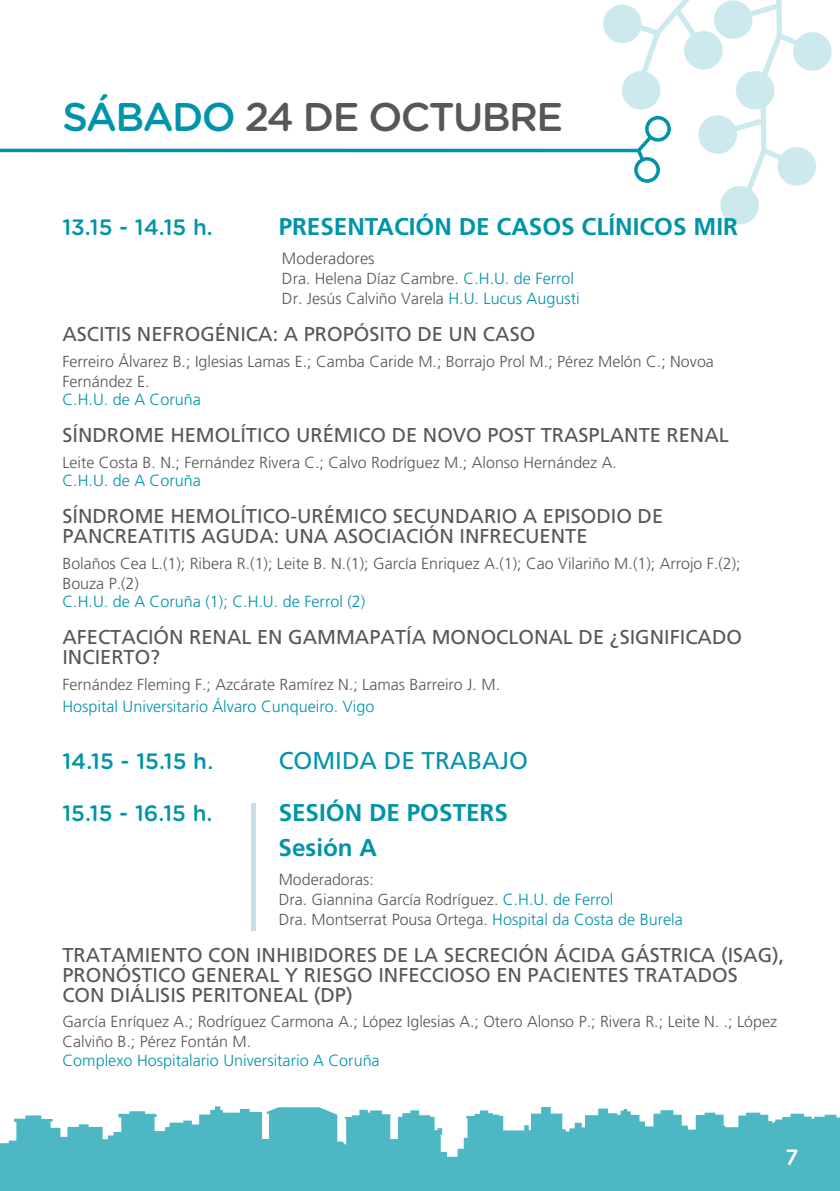
<style>
.page{position:relative;width:840px;height:1191px;background:#fff}
.page>*{position:absolute;margin:0;border:0;box-sizing:border-box;transform-origin:0 0}
.t1{font:500 40px "Gotham Rounded";letter-spacing:-.04em;color:#575756}
.t2{font:700 24.2px/34.8px "Frutiger LT Std";color:#0094aa}
.t3{font:24.2px "Frutiger";color:#0094aa}
.t4{font:500 22.2px "Gotham Rounded";color:#0094aa}
.t5{font:500 22px "Gotham Rounded";color:#fff}
.t6{font:20px/20px "Frutiger";color:#575756}
.t7{font:300 16.4px "Frutiger";color:#575756}
.t8{font:300 16.2px "Frutiger";color:#0094aa}
.t9{font:300 16px/20px "Frutiger";color:#575756}
.s1{color:#0094aa}
.s2{font-size:16.2px;color:#0094aa}
.s3{font-family:"Frutiger";font-weight:400;font-size:24.2px}
</style>
<div class="page">
<hr style="left:251px;top:804px;width:4px;height:127px;background:#c5dfe6">
<svg style="left:0;top:0;width:831px;height:225px"></svg>
<svg style="left:0;top:1106px;width:839px;height:85px;background:#68c3cd"></svg>
<h1 class="t1" style="left:62px;top:88px;width:502px"><span class="s1">SÁBADO</span> 24 DE OCTUBRE</h1>
<h3 class="t4" style="left:62px;top:211px;width:152px">13.15 - 14.15 h.</h3>
<h2 class="t2" style="left:278px;top:209px;width:460px">PRESENTACIÓN DE CASOS CLÍNICOS MIR</h2>
<p class="t7" style="left:282px;top:249px;width:94px">Moderadores</p>
<p class="t9" style="left:282px;top:269px;width:299px">Dra. Helena Díaz Cambre. <span class="s2">C.H.U. de Ferrol<br></span>Dr. Jesús Calviño Varela <span class="s2">H.U. Lucus Augusti</span></p>
<p class="t6" style="left:62px;top:324px;width:474px">ASCITIS NEFROGÉNICA: A PROPÓSITO DE UN CASO</p>
<p class="t9" style="left:62px;top:352px;width:652px">Ferreiro Álvarez B.; Iglesias Lamas E.; Camba Caride M.; Borrajo Prol M.; Pérez Melón C.; Novoa<br>Fernández E.</p>
<p class="t8" style="left:62px;top:390px;width:140px">C.H.U. de A Coruña</p>
<p class="t6" style="left:62px;top:425px;width:667px">SÍNDROME HEMOLÍTICO URÉMICO DE NOVO POST TRASPLANTE RENAL</p>
<p class="t9" style="left:62px;top:453px;width:555px">Leite Costa B. N.; Fernández Rivera C.; Calvo Rodríguez M.; Alonso Hernández A.</p>
<p class="t8" style="left:62px;top:471px;width:140px">C.H.U. de A Coruña</p>
<p class="t6" style="left:62px;top:506px;width:602px">SÍNDROME HEMOLÍTICO-URÉMICO SECUNDARIO A EPISODIO DE<br>PANCREATITIS AGUDA: UNA ASOCIACIÓN INFRECUENTE</p>
<p class="t9" style="left:62px;top:553px;width:679px">Bolaños Cea L.(1); Ribera R.(1); Leite B. N.(1); García Enriquez A.(1); Cao Vilariño M.(1); Arrojo F.(2);<br>Bouza P.(2)</p>
<p class="t8" style="left:62px;top:592px;width:304px">C.H.U. de A Coruña (1); C.H.U. de Ferrol (2)</p>
<p class="t6" style="left:62px;top:627px;width:680px">AFECTACIÓN RENAL EN GAMMAPATÍA MONOCLONAL DE ¿SIGNIFICADO<br>INCIERTO?</p>
<p class="t9" style="left:62px;top:674px;width:439px">Fernández Fleming F.; Azcárate Ramírez N.; Lamas Barreiro J. M.</p>
<p class="t8" style="left:62px;top:697px;width:313px">Hospital Universitario Álvaro Cunqueiro. Vigo</p>
<h3 class="t4" style="left:62px;top:745px;width:153px">14.15 - 15.15 h<span class="s3">.</span></h3>
<h2 class="t3" style="left:278px;top:746px;width:251px">COMIDA DE TRABAJO</h2>
<h3 class="t4" style="left:62px;top:797px;width:151px">15.15 - 16.15 h.</h3>
<h2 class="t2" style="left:278px;top:795px;width:231px">SESIÓN DE POSTERS<br>Sesión A</h2>
<p class="t9" style="left:278px;top:869px;width:405px">Moderadoras:<br>Dra. Giannina García Rodríguez. <span class="s2">C.H.U. de Ferrol<br></span>Dra. Montserrat Pousa Ortega. <span class="s2">Hospital da Costa de Burela</span></p>
<p class="t6" style="left:62px;top:945px;width:723px">TRATAMIENTO CON INHIBIDORES DE LA SECRECIÓN ÁCIDA GÁSTRICA (ISAG),<br>PRONÓSTICO GENERAL Y RIESGO INFECCIOSO EN PACIENTES TRATADOS<br>CON DIÁLISIS PERITONEAL (DP)</p>
<p class="t9" style="left:62px;top:1012px;width:715px">García Enríquez A.; Rodríguez Carmona A.; López Iglesias A.; Otero Alonso P.; Rivera R.; Leite N. .; López<br>Calviño B.; Pérez Fontán M.</p>
<p class="t8" style="left:62px;top:1050px;width:318px">Complexo Hospitalario Universitario A Coruña</p>
<h3 class="t5" style="left:784px;top:1141px;width:15px">7</h3>
</div>
